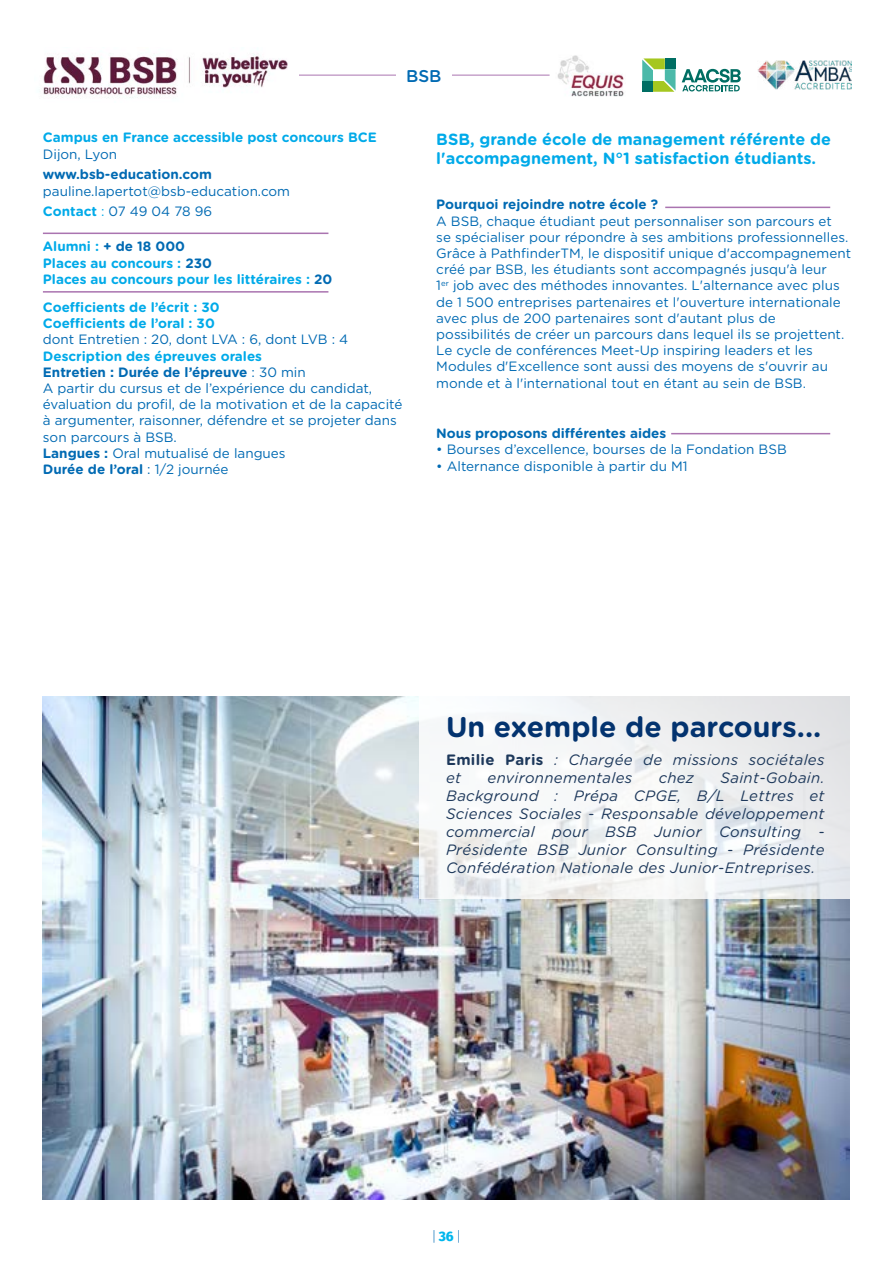
<style>
.page{position:relative;width:893px;height:1263px;background:#fff}
.page>*{position:absolute;margin:0;border:0;box-sizing:border-box;transform-origin:0 0}
.t1{font:700 28.5px "Gotham Rounded";color:#03336f}
.t2{font:500 16.95px "Gotham Rounded";color:#006ab3}
.t3{font:700 16.2px/19.5px "Gotham Rounded";color:#00aae9}
.t4{font:italic 15px/18px "Gotham Rounded";letter-spacing:.02em;color:#1d385b}
.t5{font:300 13.65px "Gotham Rounded";color:#006ab3}
.t6{font:13.5px/16.2px "Gotham Rounded";color:#006ab3}
.t7{font:13.5px/16.2px "Gotham";color:#006ab3}
.t8{font:700 13.5px/16.2px "Gotham Rounded";color:#00aae9}
.t9{font:700 13.5px "Gotham Rounded";color:#006ab3}
.s1{font-family:"Gotham Rounded";font-weight:700;color:#00aae9}
.s2{color:#00aae9}
.s3{color:#006ab3}
.s4{font-weight:700}
.s5{font-family:"Gotham";font-weight:400}
.s6{font-weight:700;font-style:normal}
.s7{font-family:"Fira Sans";font-weight:800;color:#00b6ed}
</style>
<div class="page">
<hr style="left:43px;top:233px;width:285px;height:1px;background:#aa74b0">
<hr style="left:665px;top:207px;width:165px;height:1px;background:#aa74b0">
<hr style="left:671px;top:433px;width:159px;height:1px;background:#aa74b0">
<hr style="left:43px;top:291px;width:285px;height:2px;background:#aa74b0">
<hr style="left:298px;top:75px;width:252px;height:1px;background:#aa74b0">
<div style="left:396px;top:68px;width:55px;height:14px;background:#fff"></div>
<img style="left:43px;top:54px;width:245px;height:44px">
<img style="left:757px;top:61px;width:94px;height:28px">
<img style="left:557px;top:55px;width:67px;height:42px">
<svg style="left:642px;top:58px;width:33px;height:34px"></svg>
<div style="left:642px;top:81px;width:11px;height:11px;background:#006e63"></div>
<svg style="left:682px;top:69px;width:59px;height:22px"></svg>
<img style="left:43px;top:697px;width:806px;height:502px">
<svg style="left:419px;top:696px;width:431px;height:202px;fill:#f2f4f6"></svg>
<p class="t2" style="left:406px;top:64px;width:37px">BSB</p>
<p class="t8" style="left:43px;top:129px;width:335px">Campus en France accessible post concours BCE</p>
<p class="t7" style="left:43px;top:146px;width:76px">Dijon, Lyon</p>
<p class="t9" style="left:43px;top:165px;width:170px">www.bsb-education.com</p>
<p class="t7" style="left:43px;top:180px;width:249px;line-height:20.7px">pauline.lapertot@bsb-education.com<br><span class="s1">Contact</span> <span class="s2">:</span> 07 49 04 78 96</p>
<p class="t8" style="left:43px;top:238px;width:291px">Alumni : <span class="s3">+ de 18 000<br></span>Places au concours : <span class="s3">230<br></span>Places au concours pour les littéraires : <span class="s3">20</span></p>
<p class="t8" style="left:43px;top:299px;width:178px">Coefficients de l’écrit : 30<br>Coefficients de l’oral : 30</p>
<p class="t7" style="left:43px;top:331px;width:307px">dont Entretien : 20, dont LVA : 6, dont LVB : 4</p>
<p class="t8" style="left:43px;top:347px;width:221px">Description des épreuves orales</p>
<p class="t7" style="left:43px;top:364px;width:361px"><span class="s4">Entretien : Durée de l’épreuve</span> : 30 min<br>A partir du cursus et de l’expérience du candidat, évaluation du profil, de la motivation et de la capacité à argumenter, raisonner, défendre et se projeter dans son parcours à BSB.<br><span class="s4">Langues :</span> Oral mutualisé de langues</p>
<p class="t9" style="left:43px;top:459px;width:187px">Durée de l’oral <span class="s5">: 1/2 journée</span></p>
<p class="t3" style="left:436px;top:128px;width:396px">BSB, grande école de management référente de l'accompagnement, N°1 satisfaction étudiants.</p>
<p class="t9" style="left:436px;top:195px;width:223px">Pourquoi rejoindre notre école ?</p>
<p class="t6" style="left:436px;top:212px;width:416px">A BSB, chaque étudiant peut personnaliser son parcours et<br>se spécialiser pour répondre à ses ambitions professionnelles.<br>Grâce à PathfinderTM, le dispositif unique d'accompagnement créé par BSB, les étudiants sont accompagnés jusqu'à leur<br>1<sup>er</sup> job avec des méthodes innovantes. L'alternance avec plus de 1 500 entreprises partenaires et l'ouverture internationale avec plus de 200 partenaires sont d'autant plus de possibilités de créer un parcours dans lequel ils se projettent.<br>Le cycle de conférences Meet-Up inspiring leaders et les Modules d'Excellence sont aussi des moyens de s'ouvrir au monde et à l'international tout en étant au sein de BSB.</p>
<p class="t9" style="left:436px;top:424px;width:231px">Nous proposons différentes aides</p>
<p class="t7" style="left:436px;top:441px;width:352px">• Bourses d’excellence, bourses de la Fondation BSB</p>
<p class="t7" style="left:436px;top:457px;width:253px">• Alternance disponible à partir du M1</p>
<h1 class="t1" style="left:446px;top:706px;width:377px">Un exemple de parcours...</h1>
<p class="t4" style="left:446px;top:750px;width:380px"><span class="s6">Emilie Paris</span> : Chargée de missions sociétales et</p>
<p class="t4" style="left:446px;top:768px;width:380px;text-align:justify;text-indent:275px">Saint-Gobain.<br>Background : Prépa CPGE, B/L Lettres et Sciences Sociales - Responsable développement commercial pour BSB Junior Consulting - Présidente BSB Junior Consulting - Présidente Confédération Nationale des Junior-Entreprises.</p>
<p class="t4" style="left:488px;top:768px;width:146px">environnementales</p>
<p class="t4" style="left:659px;top:768px;width:37px">chez</p>
<p class="t5" style="left:432px;top:1227px;width:30px">| <span class="s7">36</span> |</p>
</div>
